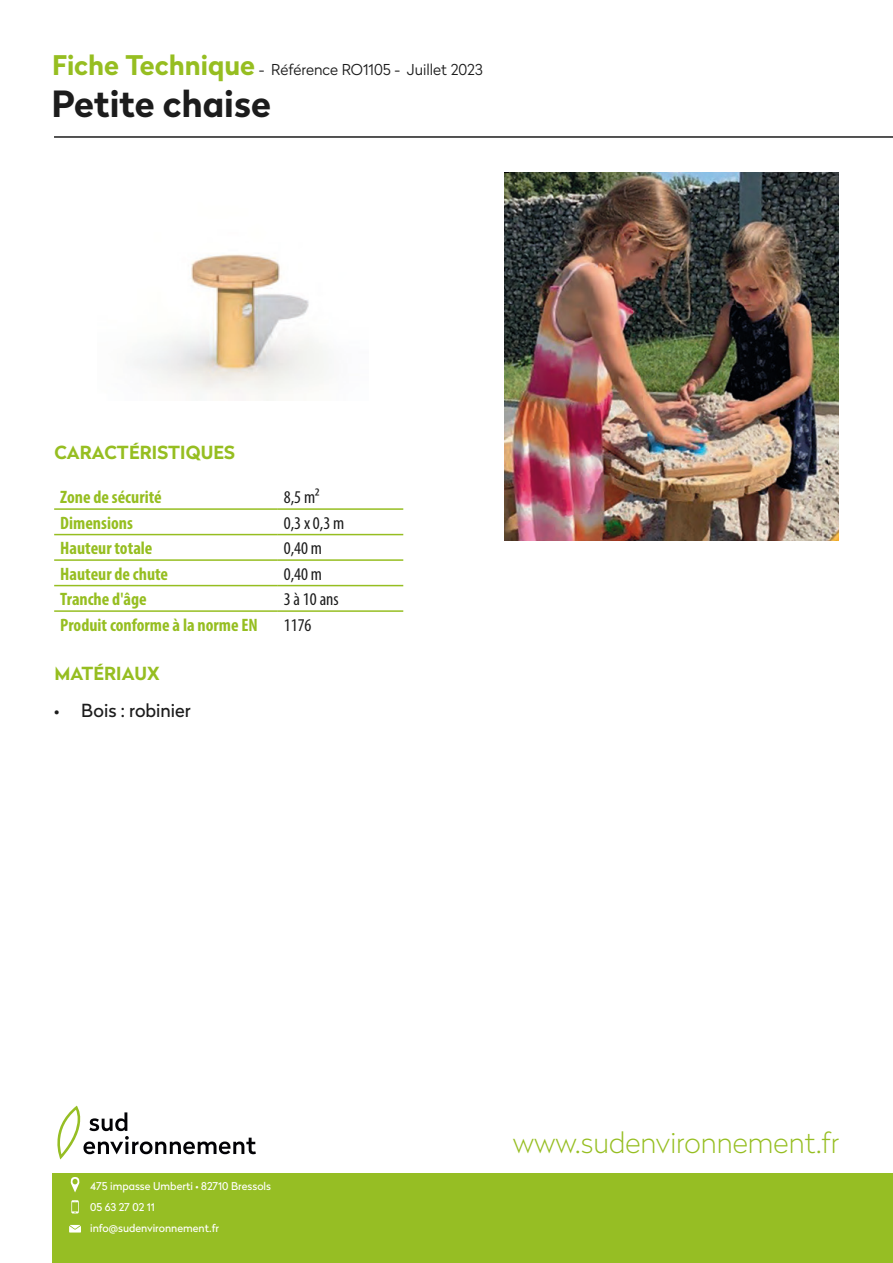
<style>
.page{position:relative;width:893px;height:1263px;background:#fff}
.page>*{position:absolute;margin:0;border:0;box-sizing:border-box;transform-origin:0 0}
.t1{font:700 36px "Radikal";color:#1c1c1c}
.t2{font:100 28.5px "Radikal";color:#96be21}
.t3{font:700 condensed 18px "Myriad Pro";color:#96be21}
.t4{font:condensed 18px "Myriad Pro";color:#1c1c1c}
.t5{font:700 18px "Radikal";letter-spacing:.005em;color:#96be21}
.t6{font:18px "Radikal";color:#1c1c1c}
.t7{font:300 15px "Radikal";color:#1c1c1c}
.t8{font:10.65px/20.5px "Radikal";color:#fff}
.s1{font-weight:700;font-size:27px;color:#96be21}
</style>
<div class="page">
<div style="left:53px;top:1172px;width:840px;height:91px;background:#96be24"></div>
<svg style="left:57px;top:1106px;width:199px;height:53px"></svg>
<svg style="left:70px;top:1177px;width:10px;height:15px"></svg>
<svg style="left:69px;top:1225px;width:12px;height:7px"></svg>
<svg style="left:71px;top:1200px;width:8px;height:13px"></svg>
<hr style="left:54px;top:136px;width:839px;height:2px;background:#1c1c1c">
<hr style="left:54px;top:508px;width:224px;height:2px;background:#96be21">
<hr style="left:278px;top:508px;width:125px;height:2px;background:#96be21">
<hr style="left:54px;top:534px;width:224px;height:1px;background:#96be21">
<hr style="left:278px;top:534px;width:125px;height:1px;background:#96be21">
<hr style="left:54px;top:559px;width:224px;height:2px;background:#96be21">
<hr style="left:278px;top:559px;width:125px;height:2px;background:#96be21">
<hr style="left:54px;top:585px;width:224px;height:1px;background:#96be21">
<hr style="left:278px;top:585px;width:125px;height:1px;background:#96be21">
<hr style="left:54px;top:610px;width:224px;height:2px;background:#96be21">
<hr style="left:278px;top:610px;width:125px;height:2px;background:#96be21">
<img style="left:137px;top:254px;width:187px;height:147px">
<img style="left:504px;top:173px;width:335px;height:368px">
<p class="t7" style="left:52px;top:59px;width:432px"><span class="s1">Fiche Technique</span> - Référence RO1105 - Juillet 2023</p>
<p class="t1" style="left:51px;top:78px;width:221px">Petite chaise</p>
<p class="t5" style="left:54px;top:439px;width:182px">CARACTÉRISTIQUES</p>
<p class="t3" style="left:60px;top:486px;width:103px">Zone de sécurité</p>
<p class="t4" style="left:284px;top:486px;width:37px">8,5 m²</p>
<p class="t3" style="left:60px;top:511px;width:74px">Dimensions</p>
<p class="t4" style="left:284px;top:512px;width:62px">0,3 x 0,3 m</p>
<p class="t3" style="left:60px;top:537px;width:94px">Hauteur totale</p>
<p class="t4" style="left:284px;top:537px;width:40px">0,40 m</p>
<p class="t3" style="left:60px;top:562px;width:109px">Hauteur de chute</p>
<p class="t4" style="left:284px;top:563px;width:40px">0,40 m</p>
<p class="t3" style="left:60px;top:588px;width:88px">Tranche d'âge</p>
<p class="t4" style="left:284px;top:588px;width:56px">3 à 10 ans</p>
<p class="t3" style="left:60px;top:613px;width:199px">Produit conforme à la norme EN</p>
<p class="t4" style="left:284px;top:614px;width:29px">1176</p>
<p class="t5" style="left:54px;top:661px;width:107px">MATÉRIAUX</p>
<p class="t6" style="left:54px;top:698px;width:138px">• Bois : robinier</p>
<p class="t8" style="left:90px;top:1175px;width:182px">475 impasse Umberti • 82710 Bressols<br>05 63 27 02 11</p>
<p class="t8" style="left:90px;top:1217px;width:130px">info@sudenvironnement.fr</p>
<h2 class="t2" style="left:513px;top:1123px;width:328px">www.sudenvironnement.fr</h2>
</div>
